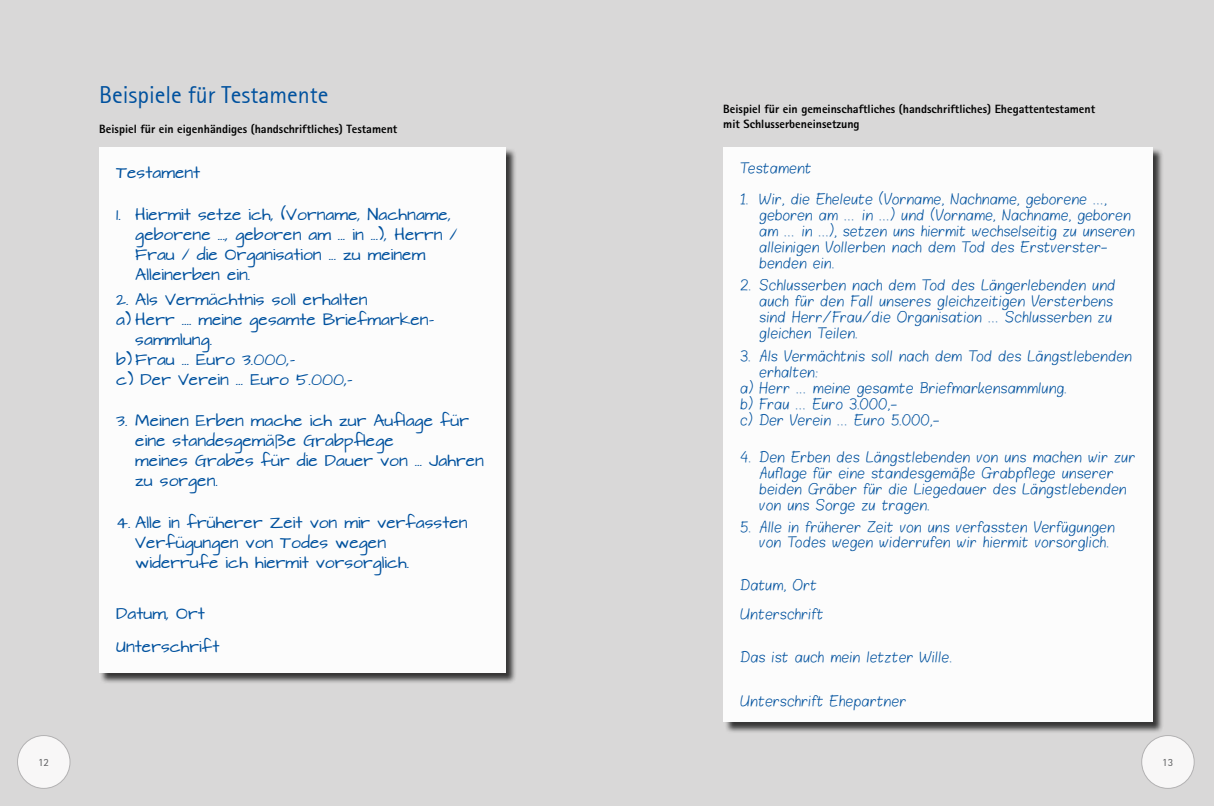
<style>
.page{position:relative;width:1214px;height:806px;background:#fff}
.page>*{position:absolute;margin:0;border:0;box-sizing:border-box;transform-origin:0 0}
.t1{font:24px "Agfa Rotis Sans Serif";color:#00519e}
.t2{font:14px/20px "Architects Daughter";color:#00519e}
.t3{font:12px/16px "Blokletters Balpen";color:#00519e}
.t4{font:800 12px/14.4px "Rotis Sans Serif Pro";color:#000}
.t5{font:11px "Agfa Rotis Sans Serif";color:#5f6062}
</style>
<div class="page">
<div style="left:607px;top:0;width:606px;height:805px;background:#d9d8d8"></div>
<div style="left:0;top:0;width:607px;height:805px;background:#d9d8d8"></div>
<div style="left:100px;top:148px;width:417px;height:535px;background:#000;opacity:.75"></div>
<div style="left:99px;top:147px;width:407px;height:525px;background:#fcfcfc"></div>
<div style="left:723px;top:148px;width:440px;height:584px;background:#000;opacity:.75"></div>
<div style="left:723px;top:147px;width:429px;height:574px;background:#fcfcfc"></div>
<div style="left:18px;top:735px;width:52px;height:52px;background:#f8f7f7;border-radius:50%"></div>
<div style="left:17px;top:734px;width:53px;height:54px;border:1px solid #b3b2b3;border-radius:50%"></div>
<div style="left:1141px;top:735px;width:52px;height:52px;background:#f8f7f7;border-radius:50%"></div>
<div style="left:1140px;top:734px;width:54px;height:54px;border:1px solid #b3b2b3;border-radius:50%"></div>
<h1 class="t1" style="left:99px;top:81px;width:231px">Beispiele für Testamente</h1>
<p class="t4" style="left:99px;top:121px;width:299px">Beispiel für ein eigenhändiges (handschriftliches) Testament</p>
<p class="t2" style="left:116px;top:163px;width:86px">Testament</p>
<p class="t2" style="left:135px;top:205px;width:324px;text-indent:-19px">1. Hiermit setze ich, (Vorname, Nachname, geborene ..., geboren am ... in ...), Herrn / Frau / die Organisation ... zu meinem Alleinerben ein.</p>
<p class="t2" style="left:116px;top:289px;width:253px">2. Als Vermächtnis soll erhalten</p>
<p class="t2" style="left:116px;top:309px;width:319px">a) Herr …. meine gesamte Briefmarken-</p>
<p class="t2" style="left:135px;top:329px;width:78px">sammlung.</p>
<p class="t2" style="left:116px;top:349px;width:180px">b) Frau … Euro 3.000,-</p>
<p class="t2" style="left:116px;top:369px;width:238px">c) Der Verein … Euro 5.000,-</p>
<p class="t2" style="left:135px;top:411px;width:350px;text-indent:-19px">3. Meinen Erben mache ich zur Auflage für eine standesgemäße Grabpflege<br>meines Grabes für die Dauer von … Jahren zu sorgen.</p>
<p class="t2" style="left:135px;top:513px;width:334px;text-indent:-19px">4. Alle in früherer Zeit von mir verfassten<br>Verfügungen von Todes wegen widerrufe ich hiermit vorsorglich.</p>
<p class="t2" style="left:116px;top:603px;width:90px">Datum, Ort</p>
<p class="t2" style="left:116px;top:637px;width:105px">Unterschrift</p>
<p class="t4" style="left:723px;top:102px;width:373px">Beispiel für ein gemeinschaftliches (handschriftliches) Ehegattentestament mit Schlusserbeneinsetzung</p>
<p class="t3" style="left:740px;top:161px;width:73px">Testament</p>
<p class="t3" style="left:759px;top:191px;width:377px;text-indent:-19px">1. Wir, die Eheleute (Vorname, Nachname, geborene ..., geboren am ... in ...) und (Vorname, Nachname, geboren am ... in ...), setzen uns hiermit wechselseitig zu unseren alleinigen Vollerben nach dem Tod des Erstverster&shy;benden ein.</p>
<p class="t3" style="left:759px;top:277px;width:358px;text-indent:-19px">2. Schlusserben nach dem Tod des Längerlebenden und auch für den Fall unseres gleichzeitigen Versterbens sind Herr/Frau/die Organisation ... Schlusserben zu gleichen Teilen.</p>
<p class="t3" style="left:740px;top:348px;width:393px">3. Als Vermächtnis soll nach dem Tod des Längstlebenden</p>
<p class="t3" style="left:759px;top:364px;width:60px">erhalten:</p>
<p class="t3" style="left:740px;top:380px;width:328px">a) Herr ... meine gesamte Briefmarkensammlung.</p>
<p class="t3" style="left:740px;top:396px;width:158px">b) Frau ... Euro 3.000,-</p>
<p class="t3" style="left:740px;top:412px;width:201px">c) Der Verein ... Euro 5.000,-</p>
<p class="t3" style="left:759px;top:449px;width:377px;text-indent:-19px">4. Den Erben des Längstlebenden von uns machen wir zur Auflage für eine standesgemäße Grabpflege unserer beiden Gräber für die Liegedauer des Längstlebenden von uns Sorge zu tragen.</p>
<p class="t3" style="left:759px;top:520px;width:357px;line-height:15px;text-indent:-19px">5. Alle in früherer Zeit von uns verfassten Verfügungen von Todes wegen widerrufen wir hiermit vorsorglich.</p>
<p class="t3" style="left:740px;top:577px;width:78px">Datum, Ort</p>
<p class="t3" style="left:740px;top:606px;width:85px">Unterschrift</p>
<p class="t3" style="left:740px;top:649px;width:213px">Das ist auch mein letzter Wille.</p>
<p class="t3" style="left:740px;top:692px;width:167px">Unterschrift Ehepartner</p>
<p class="t5" style="left:38px;top:755px;width:12px">12</p>
<p class="t5" style="left:1161px;top:755px;width:12px">13</p>
</div>
